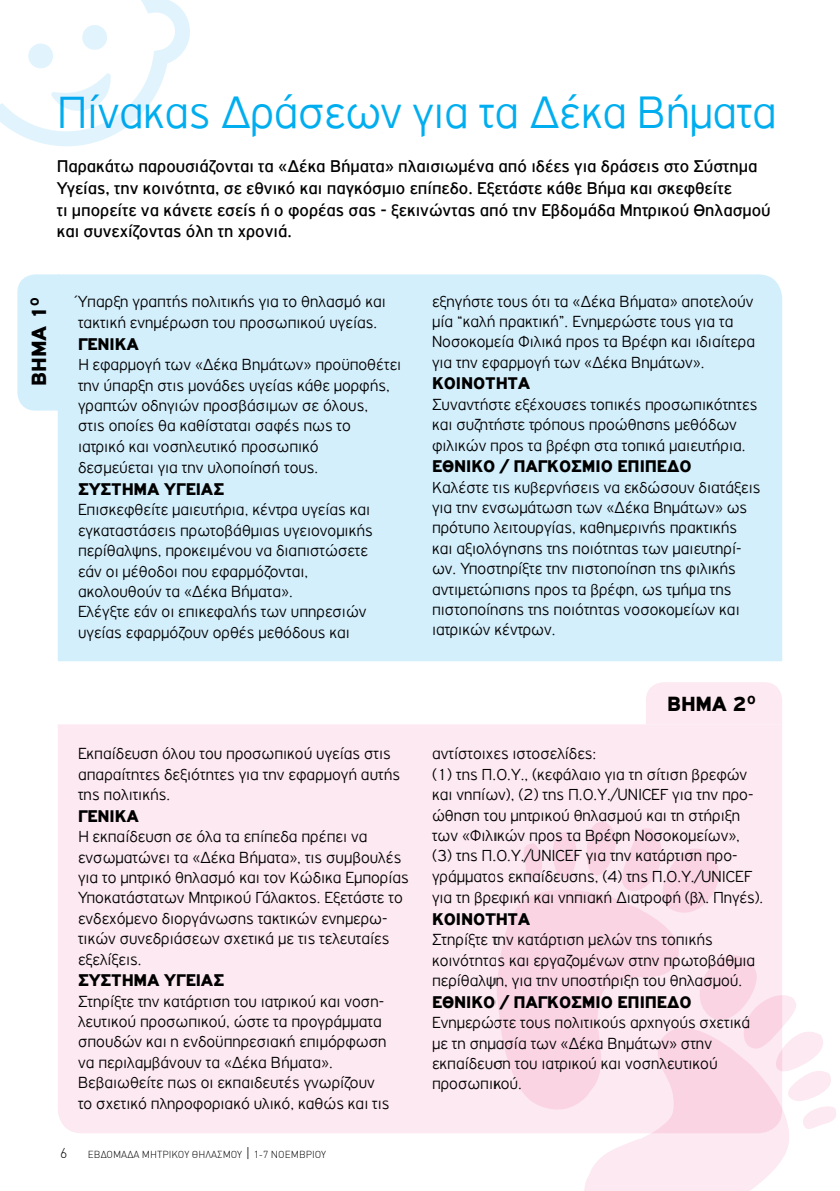
<style>
.page{position:relative;width:840px;height:1191px;background:#fff}
.page>*{position:absolute;margin:0;border:0;box-sizing:border-box;transform-origin:0 0}
.t1{font:300 48px "PF Highway Gothic";letter-spacing:-.01em;color:#00aeef}
.t2{font:900 21.8px "PF Highway Gothic";color:#000}
.t3{font:18px/21.6px "PF Highway Gothic";color:#000}
.t4{font:900 18px "PF Highway Gothic";color:#000}
.t5{font:300 17px/20.4px "PF Highway Gothic";color:#000}
.t6{font:300 14px "DIN Greek";color:#000}
.t7{font:300 10px "DIN Greek";color:#000}
.s1{font-size:14px}
</style>
<div class="page">
<div style="left:58px;top:724px;width:723px;height:409px;background:#fde9f1"></div>
<div style="left:58px;top:274px;width:723px;height:387px;background:#d4effc"></div>
<div style="left:17px;top:274px;width:43px;height:136px;background:#d4effc"></div>
<div style="left:646px;top:682px;width:135px;height:42px;background:#fde9f1"></div>
<svg style="left:581px;top:939px;width:255px;height:252px"></svg>
<svg style="left:518px;top:831px;width:60px;height:49px;background:#fcdfea"></svg>
<svg style="left:495px;top:884px;width:189px;height:228px;background:#fbdbe8"></svg>
<svg style="left:584px;top:820px;width:153px;height:103px;background:#fcdfea"></svg>
<svg style="left:0;top:0;width:190px;height:146px"></svg>
<h1 class="t1" style="left:57px;top:88px;width:721px">Πίνακας Δράσεων για τα Δέκα Βήματα</h1>
<p class="t3" style="left:57px;top:156px;width:715px">Παρακάτω παρουσιάζονται τα «Δέκα Βήματα» πλαισιωμένα από ιδέες για δράσεις στο Σύστημα Υγείας, την κοινότητα, σε εθνικό και παγκόσμιο επίπεδο. Εξετάστε κάθε Βήμα και σκεφθείτε<br>τι μπορείτε να κάνετε εσείς ή ο φορέας σας - ξεκινώντας από την Εβδομάδα Μητρικού Θηλασμού και συνεχίζοντας όλη τη χρονιά.</p>
<p class="t2" style="left:27px;top:386px;width:90px;rotate:-90deg">ΒΗΜΑ 1<sup>Ο</sup></p>
<p class="t5" style="left:78px;top:290px;width:309px;line-height:21.6px">Ύπαρξη γραπτής πολιτικής για το θηλασμό και τακτική ενημέρωση του προσωπικού υγείας.</p>
<p class="t4" style="left:78px;top:334px;width:62px">ΓΕΝΙΚΑ</p>
<p class="t5" style="left:78px;top:354px;width:324px">Η εφαρμογή των «Δέκα Βημάτων» προϋποθέτει την ύπαρξη στις μονάδες υγείας κάθε μορφής, γραπτών οδηγιών προσβάσιμων σε όλους,<br>στις οποίες θα καθίσταται σαφές πως το ιατρικό και νοσηλευτικό προσωπικό<br>δεσμεύεται για την υλοποίησή τους.</p>
<p class="t4" style="left:78px;top:479px;width:147px">ΣΥΣΤΗΜΑ ΥΓΕΙΑΣ</p>
<p class="t5" style="left:78px;top:499px;width:296px">Επισκεφθείτε μαιευτήρια, κέντρα υγείας και εγκαταστάσεις πρωτοβάθμιας υγειονομικής περίθαλψης, προκειμένου να διαπιστώσετε εάν οι μέθοδοι που εφαρμόζονται, ακολουθούν τα «Δέκα Βήματα».<br>Ελέγξτε εάν οι επικεφαλής των υπηρεσιών υγείας εφαρμόζουν ορθές μεθόδους και</p>
<p class="t5" style="left:432px;top:291px;width:324px">εξηγήστε τους ότι τα «Δέκα Βήματα» αποτελούν μία “καλή πρακτική”. Ενημερώστε τους για τα Νοσοκομεία Φιλικά προς τα Βρέφη και ιδιαίτερα για την εφαρμογή των «Δέκα Βημάτων».</p>
<p class="t4" style="left:432px;top:373px;width:100px">ΚΟΙΝΟΤΗΤΑ</p>
<p class="t5" style="left:432px;top:394px;width:326px">Συναντήστε εξέχουσες τοπικές προσωπικότητες και συζητήστε τρόπους προώθησης μεθόδων φιλικών προς τα βρέφη στα τοπικά μαιευτήρια.</p>
<p class="t4" style="left:432px;top:456px;width:261px">ΕΘΝΙΚΟ / ΠΑΓΚΟΣΜΙΟ ΕΠΙΠΕΔΟ</p>
<p class="t5" style="left:432px;top:477px;width:329px">Καλέστε τις κυβερνήσεις να εκδώσουν διατάξεις για την ενσωμάτωση των «Δέκα Βημάτων» ως πρότυπο λειτουργίας, καθημερινής πρακτικής και αξιολόγησης της ποιότητας των μαιευτηρί&shy;ων. Υποστηρίξτε την πιστοποίηση της φιλικής αντιμετώπισης προς τα βρέφη, ως τμήμα της πιστοποίησης της ποιότητας νοσοκομείων και ιατρικών κέντρων.</p>
<p class="t5" style="left:78px;top:743px;width:323px">Εκπαίδευση όλου του προσωπικού υγείας στις απαραίτητες δεξιότητες για την εφαρμογή αυτής της πολιτικής.</p>
<p class="t4" style="left:78px;top:806px;width:62px">ΓΕΝΙΚΑ</p>
<p class="t5" style="left:78px;top:826px;width:332px">Η εκπαίδευση σε όλα τα επίπεδα πρέπει να ενσωματώνει τα «Δέκα Βήματα», τις συμβουλές για το μητρικό θηλασμό και τον Κώδικα Εμπορίας Υποκατάστατων Μητρικού Γάλακτος. Εξετάστε το ενδεχόμενο διοργάνωσης τακτικών ενημερω&shy;τικών συνεδριάσεων σχετικά με τις τελευταίες εξελίξεις.</p>
<p class="t4" style="left:78px;top:970px;width:147px">ΣΥΣΤΗΜΑ ΥΓΕΙΑΣ</p>
<p class="t5" style="left:78px;top:990px;width:313px">Στηρίξτε την κατάρτιση του ιατρικού και νοση&shy;λευτικού προσωπικού, ώστε τα προγράμματα σπουδών και η ενδοϋπηρεσιακή επιμόρφωση να περιλαμβάνουν τα «Δέκα Βήματα».<br>Βεβαιωθείτε πως οι εκπαιδευτές γνωρίζουν το σχετικό πληροφοριακό υλικό, καθώς και τις</p>
<p class="t6" style="left:60px;top:1145px;width:9px">6</p>
<p class="t7" style="left:88px;top:1148px;width:239px">ΕΒΔΟΜΑΔΑ ΜΗΤΡΙΚΟΥ ΘΗΛΑΣΜΟΥ <span class="s1">|</span> 1-7 ΝΟΕΜΒΡΙΟΥ</p>
<p class="t2" style="left:666px;top:691px;width:90px">ΒΗΜΑ 2<sup>Ο</sup></p>
<p class="t5" style="left:432px;top:743px;width:332px">αντίστοιχες ιστοσελίδες:<br>(1) της Π.Ο.Υ., (κεφάλαιο για τη σίτιση βρεφών και νηπίων), (2) της Π.Ο.Υ./UNICEF για την προ&shy;ώθηση του μητρικού θηλασμού και τη στήριξη των «Φιλικών προς τα Βρέφη Νοσοκομείων», (3) της Π.Ο.Υ./UNICEF για την κατάρτιση προ&shy;γράμματος εκπαίδευσης, (4) της Π.Ο.Υ./UNICEF για τη βρεφική και νηπιακή Διατροφή (βλ. Πηγές).</p>
<p class="t4" style="left:432px;top:909px;width:100px">ΚΟΙΝΟΤΗΤΑ</p>
<p class="t5" style="left:432px;top:929px;width:324px">Στηρίξτε την κατάρτιση μελών της τοπικής κοινότητας και εργαζομένων στην πρωτοβάθμια περίθαλψη, για την υποστήριξη του θηλασμού.</p>
<p class="t4" style="left:432px;top:992px;width:261px">ΕΘΝΙΚΟ / ΠΑΓΚΟΣΜΙΟ ΕΠΙΠΕΔΟ</p>
<p class="t5" style="left:432px;top:1012px;width:319px">Ενημερώστε τους πολιτικούς αρχηγούς σχετικά με τη σημασία των «Δέκα Βημάτων» στην εκπαίδευση του ιατρικού και νοσηλευτικού προσωπικού.</p>
</div>
